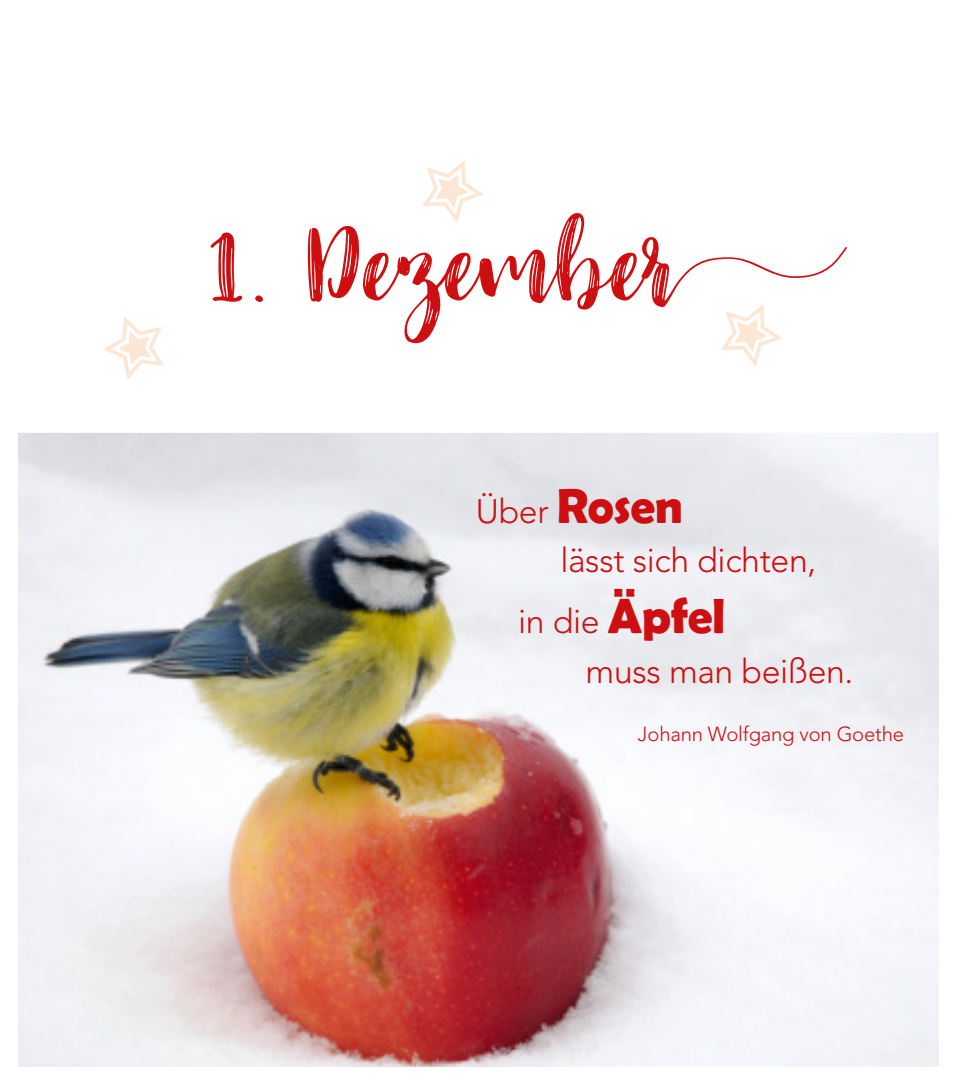
<style>
.page{position:relative;width:957px;height:1085px;background:#fff}
.page>*{position:absolute;margin:0;border:0;box-sizing:border-box;transform-origin:0 0}
.t1{font:128.25px "Alphabet Pony";color:#ce0f11}
.t2{font:700 49.5px "Berlin Sans FB Demi";letter-spacing:-.01em;color:#ce0f11}
.t3{font:300 33.75px/60.8px "Avenir";letter-spacing:-.01em;color:#ce0f11}
.t4{font:300 20.25px "Avenir";letter-spacing:-.01em;color:#ce0f11}
.s1{font-family:"Avenir";font-weight:300;font-size:33.75px}
.s2{font-family:"Berlin Sans FB Demi";font-weight:700;font-size:49.5px}
</style>
<div class="page">
<img style="left:19px;top:434px;width:919px;height:631px">
<h1 class="t1" style="left:205px;top:173px;width:646px">1. Dezember</h1>
<h2 class="t2" style="left:476px;top:477px;width:209px"><span class="s1">Über</span> Rosen</h2>
<p class="t3" style="left:518px;top:530px;width:300px;text-indent:42px">lässt sich dichten, in die <span class="s2">Äpfel</span></p>
<p class="t3" style="left:585px;top:640px;width:269px">muss man beißen.</p>
<p class="t4" style="left:638px;top:722px;width:267px">Johann Wolfgang von Goethe</p>
</div>
